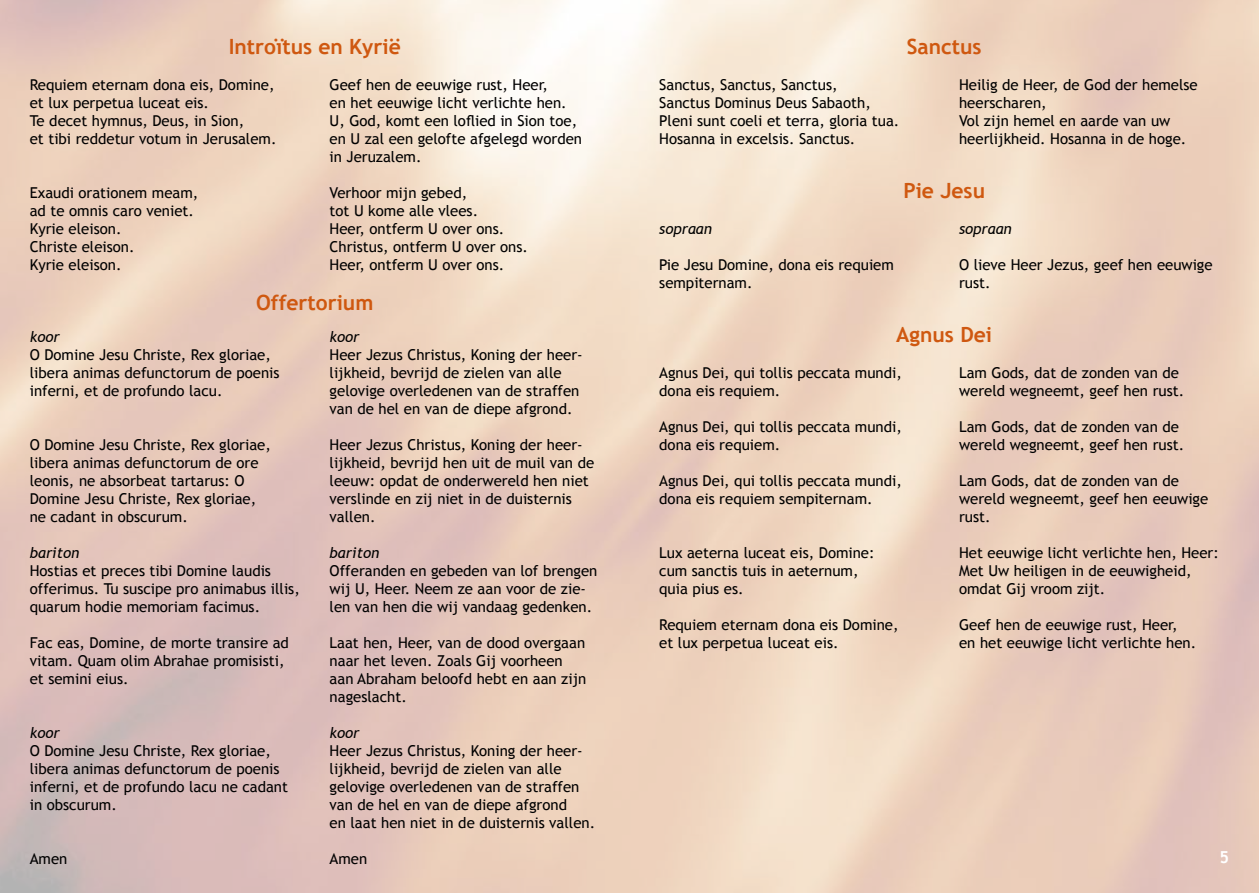
<style>
.page{position:relative;width:1259px;height:893px;background:#fff}
.page>*{position:absolute;margin:0;border:0;box-sizing:border-box;transform-origin:0 0}
.t1{font:700 21px "Trebuchet MS";color:#cf5810}
.t2{font:700 16.5px "Trebuchet MS";color:#fff}
.t3{font:15px/18px "Trebuchet MS";color:#000}
.t4{font:italic 15px "Trebuchet MS";color:#000}
</style>
<div class="page">
<h1 class="t1" style="left:229px;top:33px;width:174px">Introïtus en Kyrië</h1>
<h1 class="t1" style="left:907px;top:33px;width:76px">Sanctus</h1>
<p class="t3" style="left:30px;top:76px;width:248px">Requiem eternam dona eis, Domine, et lux perpetua luceat eis.<br>Te decet hymnus, Deus, in Sion,<br>et tibi reddetur votum in Jerusalem.</p>
<p class="t3" style="left:330px;top:76px;width:254px">Geef hen de eeuwige rust, Heer,<br>en het eeuwige licht verlichte hen.<br>U, God, komt een loflied in Sion toe, en U zal een gelofte afgelegd worden in Jeruzalem.</p>
<p class="t3" style="left:330px;top:184px;width:200px">Verhoor mijn gebed,<br>tot U kome alle vlees.<br>Heer, ontferm U over ons.<br>Christus, ontferm U over ons.<br>Heer, ontferm U over ons.</p>
<p class="t3" style="left:959px;top:76px;width:240px">Heilig de Heer, de God der hemelse heerscharen,<br>Vol zijn hemel en aarde van uw heerlijkheid. Hosanna in de hoge.</p>
<p class="t3" style="left:659px;top:76px;width:242px">Sanctus, Sanctus, Sanctus,<br>Sanctus Dominus Deus Sabaoth,<br>Pleni sunt coeli et terra, gloria tua.<br>Hosanna in excelsis. Sanctus.</p>
<h1 class="t1" style="left:903px;top:177px;width:83px">Pie Jesu</h1>
<p class="t3" style="left:30px;top:184px;width:170px">Exaudi orationem meam, ad te omnis caro veniet.<br>Kyrie eleison.<br>Christe eleison.<br>Kyrie eleison.</p>
<p class="t4" style="left:659px;top:220px;width:54px">sopraan</p>
<p class="t3" style="left:659px;top:256px;width:236px">Pie Jesu Domine, dona eis requiem sempiternam.</p>
<p class="t4" style="left:959px;top:220px;width:54px">sopraan</p>
<p class="t3" style="left:959px;top:256px;width:255px">O lieve Heer Jezus, geef hen eeuwige rust.</p>
<h1 class="t1" style="left:896px;top:321px;width:97px">Agnus Dei</h1>
<p class="t3" style="left:659px;top:364px;width:244px">Agnus Dei, qui tollis peccata mundi, dona eis requiem.</p>
<p class="t3" style="left:659px;top:418px;width:244px">Agnus Dei, qui tollis peccata mundi, dona eis requiem.</p>
<p class="t3" style="left:659px;top:472px;width:244px">Agnus Dei, qui tollis peccata mundi, dona eis requiem sempiternam.</p>
<h1 class="t1" style="left:256px;top:290px;width:119px">Offertorium</h1>
<p class="t4" style="left:30px;top:328px;width:31px">koor</p>
<p class="t3" style="left:30px;top:346px;width:251px">O Domine Jesu Christe, Rex gloriae, libera animas defunctorum de poenis inferni, et de profundo lacu.</p>
<p class="t3" style="left:30px;top:436px;width:243px">O Domine Jesu Christe, Rex gloriae, libera animas defunctorum de ore leonis, ne absorbeat tartarus: O<br>Domine Jesu Christe, Rex gloriae, ne cadant in obscurum.</p>
<p class="t4" style="left:30px;top:544px;width:51px">bariton</p>
<p class="t3" style="left:30px;top:562px;width:271px">Hostias et preces tibi Domine laudis offerimus. Tu suscipe pro animabus illis, quarum hodie memoriam facimus.</p>
<p class="t3" style="left:30px;top:634px;width:261px">Fac eas, Domine, de morte transire ad vitam. Quam olim Abrahae promisisti, et semini eius.</p>
<p class="t4" style="left:330px;top:328px;width:31px">koor</p>
<p class="t3" style="left:330px;top:346px;width:255px">Heer Jezus Christus, Koning der heer&shy;lijkheid, bevrijd de zielen van alle gelovige overledenen van de straffen van de hel en van de diepe afgrond.</p>
<p class="t3" style="left:330px;top:436px;width:266px">Heer Jezus Christus, Koning der heer&shy;lijkheid, bevrijd hen uit de muil van de leeuw: opdat de onderwereld hen niet verslinde en zij niet in de duisternis vallen.</p>
<p class="t4" style="left:330px;top:544px;width:51px">bariton</p>
<p class="t3" style="left:330px;top:562px;width:269px">Offeranden en gebeden van lof brengen wij U, Heer. Neem ze aan voor de zie&shy;len van hen die wij vandaag gedenken.</p>
<p class="t3" style="left:330px;top:634px;width:258px">Laat hen, Heer, van de dood overgaan naar het leven. Zoals Gij voorheen aan Abraham beloofd hebt en aan zijn nageslacht.</p>
<p class="t4" style="left:330px;top:724px;width:31px">koor</p>
<p class="t3" style="left:330px;top:742px;width:267px">Heer Jezus Christus, Koning der heer&shy;lijkheid, bevrijd de zielen van alle gelovige overledenen van de straffen van de hel en van de diepe afgrond<br>en laat hen niet in de duisternis vallen.</p>
<p class="t3" style="left:330px;top:850px;width:39px">Amen</p>
<p class="t2" style="left:1219px;top:846px;width:11px">5</p>
<p class="t3" style="left:959px;top:364px;width:227px">Lam Gods, dat de zonden van de wereld wegneemt, geef hen rust.</p>
<p class="t3" style="left:959px;top:418px;width:227px">Lam Gods, dat de zonden van de wereld wegneemt, geef hen rust.</p>
<p class="t3" style="left:959px;top:472px;width:251px">Lam Gods, dat de zonden van de wereld wegneemt, geef hen eeuwige rust.</p>
<p class="t3" style="left:659px;top:544px;width:217px">Lux aeterna luceat eis, Domine: cum sanctis tuis in aeternum, quia pius es.</p>
<p class="t3" style="left:659px;top:616px;width:241px">Requiem eternam dona eis Domine, et lux perpetua luceat eis.</p>
<p class="t3" style="left:959px;top:544px;width:261px">Het eeuwige licht verlichte hen, Heer:<br>Met Uw heiligen in de eeuwigheid, omdat Gij vroom zijt.</p>
<p class="t3" style="left:959px;top:616px;width:239px">Geef hen de eeuwige rust, Heer, en het eeuwige licht verlichte hen.</p>
<p class="t4" style="left:30px;top:724px;width:31px">koor</p>
<p class="t3" style="left:30px;top:742px;width:260px">O Domine Jesu Christe, Rex gloriae, libera animas defunctorum de poenis inferni, et de profundo lacu ne cadant in obscurum.</p>
<p class="t3" style="left:30px;top:850px;width:39px">Amen</p>
</div>
